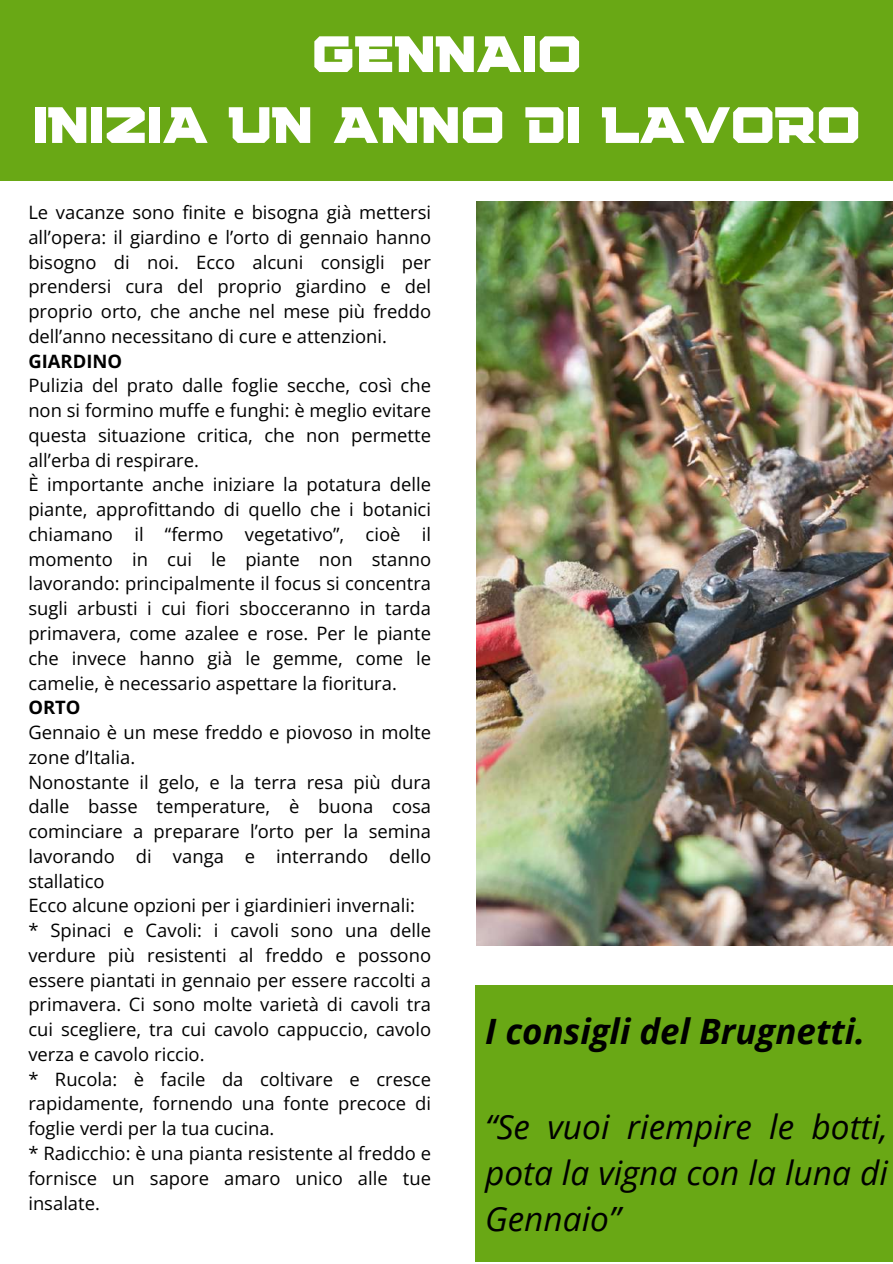
<style>
.page{position:relative;width:893px;height:1264px;background:#fff}
.page>*{position:absolute;margin:0;border:0;box-sizing:border-box;transform-origin:0 0}
.t1{font:51px/70.8px "Squartiqa 4 F";color:#fff;text-align:center}
.t2{font:italic 700 34.95px "Open Sans";color:#000}
.t3{font:italic 33.45px/46.2px "Open Sans";color:#000;text-align:justify}
.t4{font:18.45px/24.8px "Open Sans";color:#000}
.t5{font:700 18.45px "Open Sans";color:#000}
</style>
<div class="page">
<div style="left:0;top:0;width:892px;height:180px;background:#69a815"></div>
<img style="left:476px;top:202px;width:416px;height:743px">
<div style="left:475px;top:985px;width:417px;height:277px;background:#69a815"></div>
<h1 class="t1" style="left:33px;top:19px;width:829px">GENNAIO<br>INIZIA UN ANNO DI LAVORO</h1>
<p class="t4" style="left:28px;top:199px;width:404px;text-align:justify">Le vacanze sono finite e bisogna già mettersi all’opera: il giardino e l’orto di gennaio hanno bisogno di noi. Ecco alcuni consigli per prendersi cura del proprio giardino e del proprio orto, che anche nel mese più freddo dell’anno necessitano di cure e attenzioni.</p>
<p class="t5" style="left:28px;top:348px;width:95px">GIARDINO</p>
<p class="t4" style="left:28px;top:373px;width:404px">Pulizia del prato dalle foglie secche, così che non si formino muffe e funghi: è meglio evitare questa situazione critica, che non permette all’erba di respirare.<br>È importante anche iniziare la potatura delle piante, approfittando di quello che i botanici chiamano il “fermo vegetativo”, cioè il momento in cui le piante non stanno lavorando: principalmente il focus si concentra sugli arbusti i cui fiori sbocceranno in tarda primavera, come azalee e rose. Per le piante che invece hanno già le gemme, come le camelie, è necessario aspettare la fioritura.</p>
<p class="t5" style="left:28px;top:694px;width:54px">ORTO</p>
<p class="t4" style="left:28px;top:719px;width:404px">Gennaio è un mese freddo e piovoso in molte zone d’Italia.<br>Nonostante il gelo, e la terra resa più dura dalle basse temperature, è buona cosa cominciare a preparare l’orto per la semina lavorando di vanga e interrando dello stallatico<br>Ecco alcune opzioni per i giardinieri invernali:<br>* Spinaci e Cavoli: i cavoli sono una delle verdure più resistenti al freddo e possono essere piantati in gennaio per essere raccolti a primavera. Ci sono molte varietà di cavoli tra cui scegliere, tra cui cavolo cappuccio, cavolo verza e cavolo riccio.<br>* Rucola: è facile da coltivare e cresce rapidamente, fornendo una fonte precoce di foglie verdi per la tua cucina.<br>* Radicchio: è una pianta resistente al freddo e fornisce un sapore amaro unico alle tue insalate.</p>
<h2 class="t2" style="left:485px;top:1007px;width:381px">I consigli del Brugnetti.</h2>
<h3 class="t3" style="left:485px;top:1102px;width:404px">“Se vuoi riempire le botti, pota la vigna con la luna di Gennaio”</h3>
</div>
